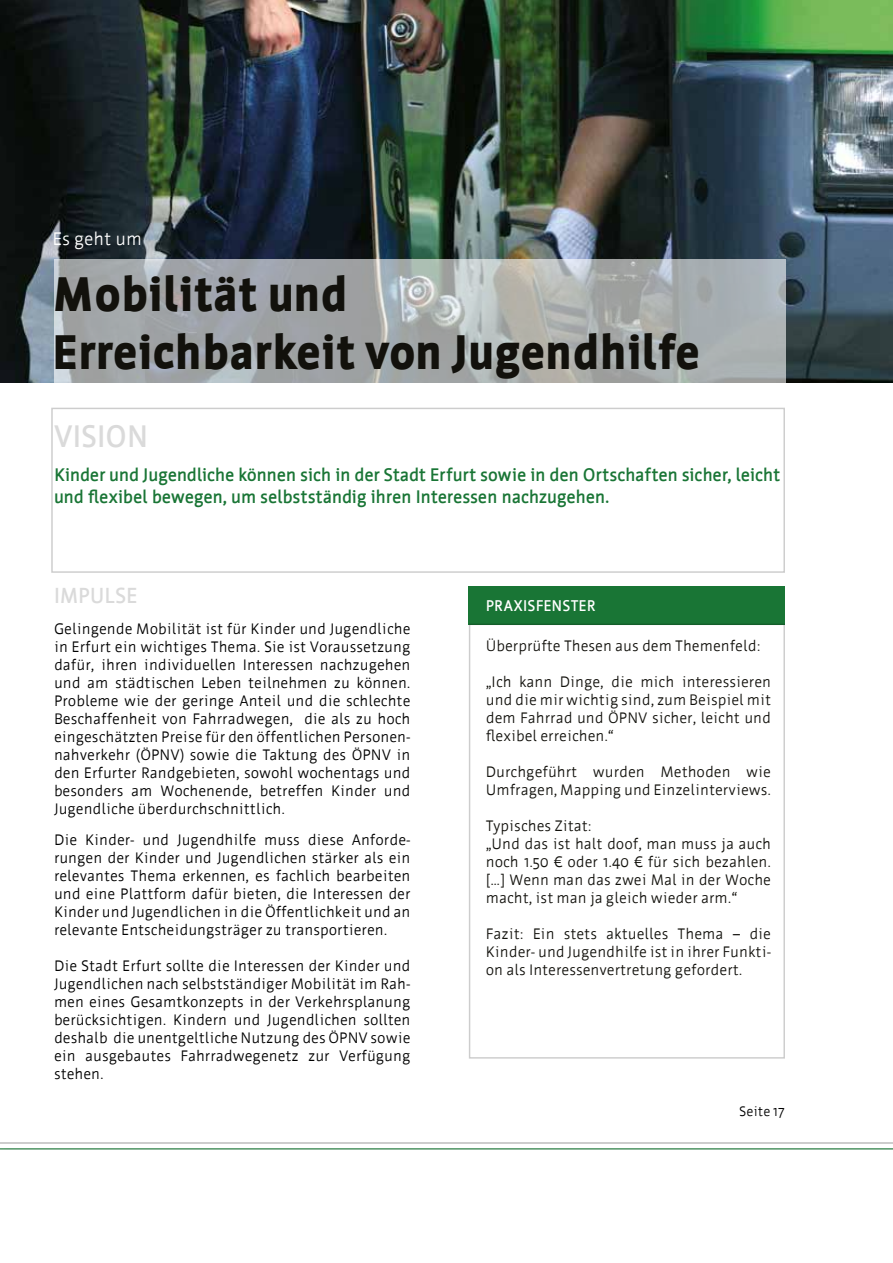
<style>
.page{position:relative;width:893px;height:1263px;background:#fff}
.page>*{position:absolute;margin:0;border:0;box-sizing:border-box;transform-origin:0 0}
.t1{font:900 48px/57.6px "Werk";color:#12110c}
.t2{font:700 30.75px "Werk";letter-spacing:-.01em;color:#dadada}
.t3{font:700 21.6px "Werk";letter-spacing:-.01em;color:#dadada}
.t4{font:700 18px/21.6px "Werk";letter-spacing:-.02em;color:#197535}
.t5{font:18px "Werk";color:#fff}
.t6{font:700 15.3px "Werk";color:#fff}
.t7{font:15px/18px "Werk";color:#000;text-align:justify}
.t8{font:15px/18px "Werk";color:#12110c;text-align:justify}
.t9{font:13.5px "Werk";color:#000}
</style>
<div class="page">
<img style="left:0;top:0;width:893px;height:383px">
<svg style="left:54px;top:259px;width:732px;height:124px;background:#a8acae"></svg>
<div style="left:469px;top:587px;width:316px;height:38px;background:#197535"></div>
<div style="left:0;top:1146px;width:893px;height:5px;background:#000;opacity:.2"></div>
<hr style="left:0;top:1140px;width:893px;height:4px;background:#000;opacity:.2">
<p class="t5" style="left:52px;top:229px;width:91px">Es geht um</p>
<h1 class="t1" style="left:52px;top:266px;width:650px">Mobilität und<br>Erreichbarkeit von Jugendhilfe</h1>
<h2 class="t2" style="left:54px;top:420px;width:96px">VISION</h2>
<p class="t4" style="left:54px;top:465px;width:728px">Kinder und Jugendliche können sich in der Stadt Erfurt sowie in den Ortschaften sicher, leicht und flexibel bewegen, um selbstständig ihren Interessen nachzugehen.</p>
<h3 class="t3" style="left:54px;top:584px;width:85px">IMPULSE</h3>
<p class="t7" style="left:54px;top:620px;width:358px">Gelingende Mobilität ist für Kinder und Jugendliche in Erfurt ein wichtiges Thema. Sie ist Voraussetzung dafür, ihren individuellen Interessen nachzugehen und am städtischen Leben teilnehmen zu können.<br>Probleme wie der geringe Anteil und die schlechte Beschaffenheit von Fahrradwegen, die als zu hoch eingeschätzten Preise für den öffentlichen Personen&shy;nahverkehr (ÖPNV) sowie die Taktung des ÖPNV in den Erfurter Randgebieten, sowohl wochentags und besonders am Wochenende, betreffen Kinder und Jugendliche überdurchschnittlich.</p>
<p class="t7" style="left:54px;top:831px;width:358px">Die Kinder- und Jugendhilfe muss diese Anforde&shy;rungen der Kinder und Jugendlichen stärker als ein relevantes Thema erkennen, es fachlich bearbeiten und eine Plattform dafür bieten, die Interessen der Kinder und Jugendlichen in die Öffentlichkeit und an relevante Entscheidungsträger zu transportieren.</p>
<p class="t7" style="left:54px;top:957px;width:358px">Die Stadt Erfurt sollte die Interessen der Kinder und Jugendlichen nach selbstständiger Mobilität im Rah&shy;men eines Gesamtkonzepts in der Verkehrsplanung berücksichtigen. Kindern und Jugendlichen sollten deshalb die unentgeltliche Nutzung des ÖPNV sowie ein ausgebautes Fahrradwegenetz zur Verfügung stehen.</p>
<p class="t6" style="left:486px;top:597px;width:111px">PRAXISFENSTER</p>
<p class="t8" style="left:486px;top:637px;width:276px">Überprüfte Thesen aus dem Themenfeld:</p>
<p class="t8" style="left:486px;top:673px;width:287px">„Ich kann Dinge, die mich interessieren und die mir wichtig sind, zum Beispiel mit dem Fahrrad und ÖPNV sicher, leicht und flexibel erreichen.“</p>
<p class="t8" style="left:486px;top:763px;width:287px">Durchgeführt wurden Methoden wie<br>Umfragen, Mapping und Einzelinterviews.</p>
<p class="t8" style="left:486px;top:817px;width:287px;text-align:left">Typisches Zitat:<br>„Und das ist halt doof, man muss ja auch noch 1.50 € oder 1.40 € für sich bezahlen. […] Wenn man das zwei Mal in der Woche macht, ist man ja gleich wieder arm.“</p>
<p class="t8" style="left:486px;top:925px;width:287px">Fazit: Ein stets aktuelles Thema – die Kinder- und Jugendhilfe ist in ihrer Funkti&shy;on als Interessenvertretung gefordert.</p>
<p class="t9" style="left:739px;top:1103px;width:47px">Seite 17</p>
</div>
